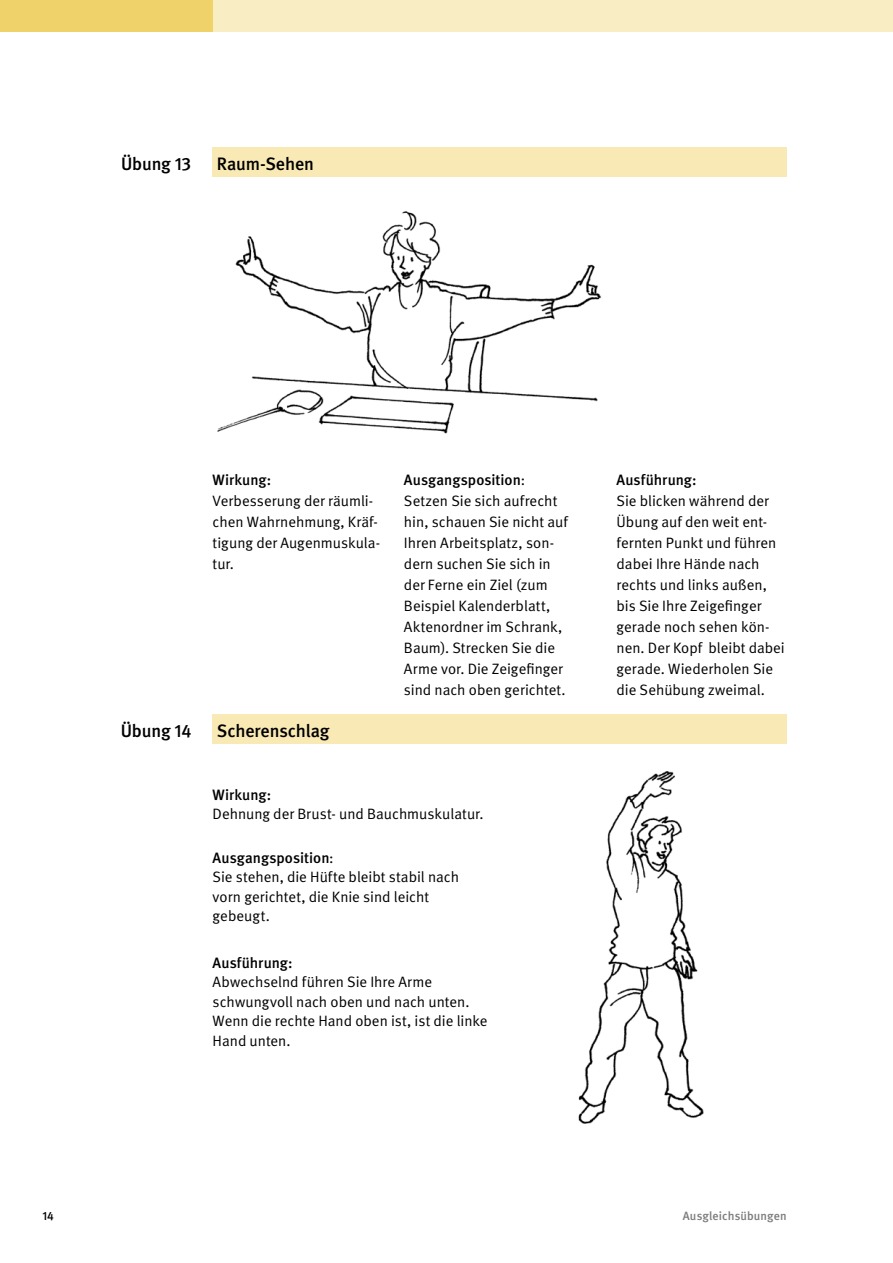
<style>
.page{position:relative;width:893px;height:1263px;background:#fff}
.page>*{position:absolute;margin:0;border:0;box-sizing:border-box;transform-origin:0 0}
.t1{font:500 18px "DGUV Meta";letter-spacing:-.01em;color:#000}
.t2{font:15px/21px "DGUV Meta";color:#000}
.t3{font:500 15px "DGUV Meta";color:#000}
.t4{font:500 12px "DGUV Meta";letter-spacing:.01em;color:#7c7c7c}
.t5{font:500 12px "DGUV Meta";color:#000}
.s1{font-weight:500}
</style>
<div class="page">
<div style="left:213px;top:147px;width:574px;height:29px;background:#f8e9b5"></div>
<div style="left:213px;top:714px;width:574px;height:29px;background:#f8e9b5"></div>
<img style="left:217px;top:211px;width:385px;height:223px">
<img style="left:578px;top:771px;width:126px;height:353px">
<div style="left:0;top:0;width:893px;height:32px;background:#f9edc3"></div>
<div style="left:0;top:0;width:213px;height:32px;background:#efd36a"></div>
<p class="t1" style="left:121px;top:153px;width:72px">Übung 13</p>
<p class="t1" style="left:217px;top:153px;width:99px">Raum-Sehen</p>
<p class="t5" style="left:43px;top:1209px;width:13px">14</p>
<p class="t1" style="left:121px;top:720px;width:72px">Übung 14</p>
<p class="t3" style="left:213px;top:471px;width:60px">Wirkung:</p>
<p class="t2" style="left:213px;top:490px;width:169px">Verbesserung der räumli&shy;chen Wahrnehmung, Kräf&shy;tigung der Augenmuskula&shy;tur.</p>
<p class="t1" style="left:217px;top:720px;width:114px">Scherenschlag</p>
<p class="t2" style="left:404px;top:469px;width:165px"><span class="s1">Ausgangsposition</span>:<br>Setzen Sie sich aufrecht hin, schauen Sie nicht auf<br>Ihren Arbeitsplatz, son&shy;dern suchen Sie sich in der Ferne ein Ziel (zum<br>Beispiel Kalenderblatt,<br>Aktenordner im Schrank,<br>Baum). Strecken Sie die<br>Arme vor. Die Zeigefinger sind nach oben gerichtet.</p>
<p class="t3" style="left:617px;top:471px;width:81px">Ausführung:</p>
<p class="t2" style="left:617px;top:490px;width:170px">Sie blicken während der<br>Übung auf den weit ent&shy;fernten Punkt und führen dabei Ihre Hände nach rechts und links außen, bis Sie Ihre Zeigefinger gerade noch sehen kön&shy;nen. Der Kopf bleibt dabei gerade. Wiederholen Sie die Sehübung zweimal.</p>
<p class="t3" style="left:213px;top:786px;width:60px">Wirkung:</p>
<p class="t2" style="left:213px;top:804px;width:272px">Dehnung der Brust- und Bauchmuskulatur.</p>
<p class="t2" style="left:213px;top:848px;width:248px;line-height:19.5px"><span class="s1">Ausgangsposition</span>:<br>Sie stehen, die Hüfte bleibt stabil nach vorn gerichtet, die Knie sind leicht gebeugt.</p>
<p class="t3" style="left:213px;top:954px;width:81px">Ausführung:</p>
<p class="t2" style="left:213px;top:973px;width:276px;line-height:19.5px">Abwechselnd führen Sie Ihre Arme schwungvoll nach oben und nach unten.<br>Wenn die rechte Hand oben ist, ist die linke<br>Hand unten.</p>
<p class="t4" style="left:683px;top:1209px;width:105px">Ausgleichsübungen</p>
</div>
